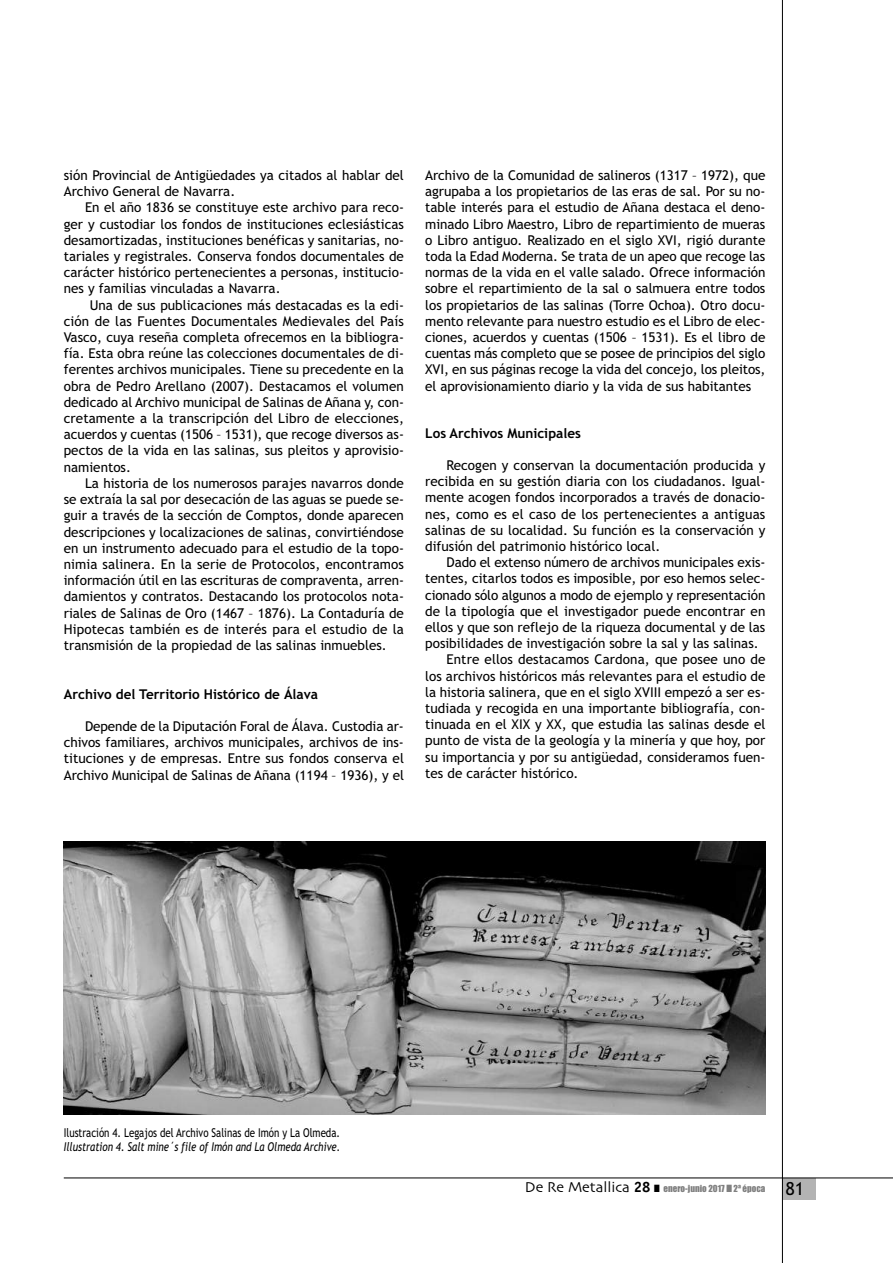
<style>
.page{position:relative;width:893px;height:1263px;background:#fff}
.page>*{position:absolute;margin:0;border:0;box-sizing:border-box;transform-origin:0 0}
.t1{font:18px "Trebuchet MS";color:#000}
.t2{font:13.5px/16.2px "Trebuchet MS";color:#000;text-align:justify}
.t3{font:700 13.5px "Trebuchet MS";color:#000}
.t4{font:12.15px "Trebuchet MS";color:#000;scale:.8 1}
.t5{font:italic 12.15px "Trebuchet MS";color:#000;scale:.8 1}
.t6{font:9px "Impact";color:#808080}
.s1{font-family:"Skia";font-size:15px;color:#000}
.s2{font-family:"Officina Sans Std";font-weight:700;font-size:15px;color:#000}
.s3{color:#000}
</style>
<div class="page">
<div style="left:782px;top:1178px;width:34px;height:21px;background:#b3b3b3"></div>
<hr style="left:782px;top:0;width:1px;height:1263px;background:#000">
<hr style="left:64px;top:1177px;width:829px;height:1px;background:#000">
<img style="left:64px;top:842px;width:701px;height:272px">
<p class="t2" style="left:64px;top:167px;width:342px">sión Provincial de Antigüedades ya citados al hablar del<br>Archivo General de Navarra.</p>
<p class="t2" style="left:64px;top:200px;width:342px;text-indent:21px">En el año 1836 se constituye este archivo para reco&shy;ger y custodiar los fondos de instituciones eclesiásticas desamortizadas, instituciones benéficas y sanitarias, no&shy;tariales y registrales. Conserva fondos documentales de carácter histórico pertenecientes a personas, institucio&shy;nes y familias vinculadas a Navarra.</p>
<p class="t2" style="left:64px;top:297px;width:342px;text-indent:26px">Una de sus publicaciones más destacadas es la edi&shy;ción de las Fuentes Documentales Medievales del País Vasco, cuya reseña completa ofrecemos en la bibliogra&shy;fía. Esta obra reúne las colecciones documentales de di&shy;ferentes archivos municipales. Tiene su precedente en la obra de Pedro Arellano (2007). Destacamos el volumen dedicado al Archivo municipal de Salinas de Añana y, con&shy;cretamente a la transcripción del Libro de elecciones, acuerdos y cuentas (1506 – 1531), que recoge diversos as&shy;pectos de la vida en las salinas, sus pleitos y aprovisio&shy;namientos.</p>
<p class="t2" style="left:64px;top:475px;width:342px;text-indent:21px">La historia de los numerosos parajes navarros donde se extraía la sal por desecación de las aguas se puede se&shy;guir a través de la sección de Comptos, donde aparecen descripciones y localizaciones de salinas, convirtiéndose en un instrumento adecuado para el estudio de la topo&shy;nimia salinera. En la serie de Protocolos, encontramos información útil en las escrituras de compraventa, arren&shy;damientos y contratos. Destacando los protocolos nota&shy;riales de Salinas de Oro (1467 – 1876). La Contaduría de Hipotecas también es de interés para el estudio de la transmisión de la propiedad de las salinas inmuebles.</p>
<p class="t3" style="left:64px;top:686px;width:256px">Archivo del Territorio Histórico de Álava</p>
<p class="t2" style="left:64px;top:718px;width:342px;text-indent:21px">Depende de la Diputación Foral de Álava. Custodia ar&shy;chivos familiares, archivos municipales, archivos de ins&shy;tituciones y de empresas. Entre sus fondos conserva el Archivo Municipal de Salinas de Añana (1194 – 1936), y el</p>
<p class="t2" style="left:425px;top:167px;width:342px">Archivo de la Comunidad de salineros (1317 – 1972), que agrupaba a los propietarios de las eras de sal. Por su no&shy;table interés para el estudio de Añana destaca el deno&shy;minado Libro Maestro, Libro de repartimiento de mueras o Libro antiguo. Realizado en el siglo XVI, rigió durante toda la Edad Moderna. Se trata de un apeo que recoge las normas de la vida en el valle salado. Ofrece información sobre el repartimiento de la sal o salmuera entre todos los propietarios de las salinas (Torre Ochoa). Otro docu&shy;mento relevante para nuestro estudio es el Libro de elec&shy;ciones, acuerdos y cuentas (1506 – 1531). Es el libro de cuentas más completo que se posee de principios del siglo XVI, en sus páginas recoge la vida del concejo, los pleitos, el aprovisionamiento diario y la vida de sus habitantes</p>
<p class="t3" style="left:425px;top:425px;width:157px">Los Archivos Municipales</p>
<p class="t2" style="left:425px;top:457px;width:342px;text-indent:21px">Recogen y conservan la documentación producida y recibida en su gestión diaria con los ciudadanos. Igual&shy;mente acogen fondos incorporados a través de donacio&shy;nes, como es el caso de los pertenecientes a antiguas salinas de su localidad. Su función es la conservación y difusión del patrimonio histórico local.</p>
<p class="t2" style="left:446px;top:554px;width:320px">Dado el extenso número de archivos municipales exis-</p>
<p class="t2" style="left:425px;top:571px;width:342px">tentes, citarlos todos es imposible, por eso hemos selec-</p>
<p class="t2" style="left:425px;top:587px;width:342px">cionado sólo algunos a modo de ejemplo y representación</p>
<p class="t2" style="left:425px;top:603px;width:342px">de la tipología que el investigador puede encontrar en</p>
<p class="t2" style="left:425px;top:619px;width:342px">ellos y que son reflejo de la riqueza documental y de las</p>
<p class="t2" style="left:425px;top:635px;width:335px">posibilidades de investigación sobre la sal y las salinas.</p>
<p class="t2" style="left:446px;top:652px;width:320px">Entre ellos destacamos Cardona, que posee uno de</p>
<p class="t2" style="left:425px;top:668px;width:342px">los archivos históricos más relevantes para el estudio de</p>
<p class="t2" style="left:425px;top:684px;width:342px">la historia salinera, que en el siglo XVIII empezó a ser es-</p>
<p class="t2" style="left:425px;top:700px;width:342px">tudiada y recogida en una importante bibliografía, con-</p>
<p class="t2" style="left:425px;top:716px;width:342px">tinuada en el XIX y XX, que estudia las salinas desde el</p>
<p class="t2" style="left:425px;top:733px;width:342px">punto de vista de la geología y la minería y que hoy, por</p>
<p class="t2" style="left:425px;top:749px;width:342px">su importancia y por su antigüedad, consideramos fuen-</p>
<p class="t2" style="left:425px;top:765px;width:155px">tes de carácter histórico.</p>
<p class="t4" style="left:64px;top:1125px;width:347px">Ilustración 4. Legajos del Archivo Salinas de Imón y La Olmeda.</p>
<p class="t5" style="left:64px;top:1140px;width:347px">Illustration 4. Salt mine´s file of Imón and La Olmeda Archive.</p>
<p class="t6" style="left:525px;top:1183px;width:242px"><span class="s1">De Re Metallica</span> <span class="s2">28</span> <span class="s3">■</span> ENERO-JUNIO 2017 ■ 2ª ÉPOCA</p>
<h1 class="t1" style="left:785px;top:1178px;width:20px">81</h1>
</div>
